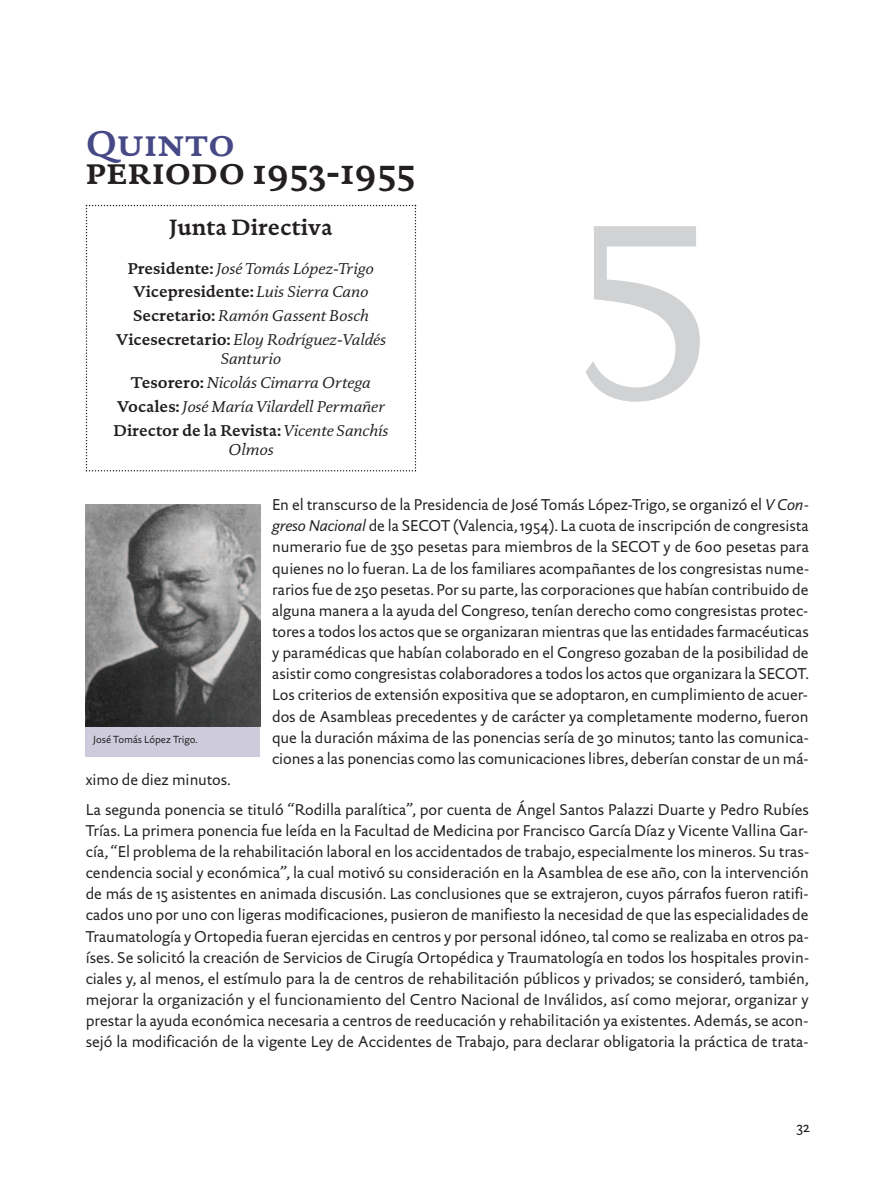
<style>
.page{position:relative;width:893px;height:1190px;background:#fff}
.page>*{position:absolute;margin:0;border:0;box-sizing:border-box;transform-origin:0 0}
.t1{font:254.1px "DTL Documenta T";color:#d1d2d4}
.t2{font:700 36px "DTL Documenta T Caps";color:#231f20}
.t3{font:700 36px "DTL Documenta T Caps";letter-spacing:.03em;color:#464986}
.t4{font:700 22.5px "DTL Documenta ST";color:#231f20}
.t5{font:15.9px/21.1px "DTL Documenta Sans ST";color:#231f20;text-align:justify}
.t6{font:italic 15.9px/23.7px "DTL Documenta ST";color:#231f20;text-align:center}
.t7{font:15px "DTL Documenta Sans ST";color:#231f20}
.t8{font:10.5px "DTL Documenta Sans T";color:#231f20}
.s1{font-weight:700;font-style:normal}
.s2{font-style:italic}
</style>
<div class="page">
<svg style="left:86px;top:205px;width:330px;height:266px"></svg>
<img style="left:86px;top:504px;width:174px;height:222px">
<div style="left:86px;top:727px;width:174px;height:30px;background:#cecbdc"></div>
<h2 class="t3" style="left:86px;top:122px;width:151px">Quinto</h2>
<h2 class="t2" style="left:86px;top:150px;width:331px">periodo 1953-1955</h2>
<h3 class="t4" style="left:169px;top:217px;width:165px">Junta Directiva</h3>
<p class="t6" style="left:116px;top:258px;width:271px"><span class="s1">Presidente:</span> José Tomás López-Trigo <span class="s1">Vicepresidente:</span> Luis Sierra Cano <span class="s1">Secretario:</span> Ramón Gassent Bosch <span class="s1">Vicesecretario:</span> Eloy Rodríguez-Valdés</p>
<p class="t6" style="left:113px;top:348px;width:277px">Santurio<br><span class="s1">Tesorero:</span> Nicolás Cimarra Ortega<br><span class="s1">Vocales:</span> José María Vilardell Permañer<br><span class="s1">Director de la Revista:</span> Vicente Sanchís</p>
<p class="t6" style="left:228px;top:439px;width:47px">Olmos</p>
<h1 class="t1" style="left:567px;top:205px;width:153px">5</h1>
<p class="t5" style="left:272px;top:495px;width:539px">En el transcurso de la Presidencia de José Tomás López-Trigo, se organizó el <span class="s2">V Con&shy;greso Nacional</span> de la SECOT (Valencia, 1954). La cuota de inscripción de congresista numerario fue de 350 pesetas para miembros de la SECOT y de 600 pesetas para quienes no lo fueran. La de los familiares acompañantes de los congresistas nume&shy;rarios fue de 250 pesetas. Por su parte, las corporaciones que habían contribuido de alguna manera a la ayuda del Congreso, tenían derecho como congresistas protec&shy;tores a todos los actos que se organizaran mientras que las entidades farmacéuticas y paramédicas que habían colaborado en el Congreso gozaban de la posibilidad de asistir como congresistas colaboradores a todos los actos que organizara la SECOT.<br>Los criterios de extensión expositiva que se adoptaron, en cumplimiento de acuer&shy;dos de Asambleas precedentes y de carácter ya completamente moderno, fueron que la duración máxima de las ponencias sería de 30 minutos; tanto las comunica&shy;ciones a las ponencias como las comunicaciones libres, deberían constar de un má-</p>
<p class="t5" style="left:86px;top:766px;width:725px;line-height:29.7px">ximo de diez minutos.<br>La segunda ponencia se tituló “Rodilla paralítica”, por cuenta de Ángel Santos Palazzi Duarte y Pedro Rubíes</p>
<p class="t5" style="left:86px;top:821px;width:725px">Trías. La primera ponencia fue leída en la Facultad de Medicina por Francisco García Díaz y Vicente Vallina Gar&shy;cía, “El problema de la rehabilitación laboral en los accidentados de trabajo, especialmente los mineros. Su tras&shy;cendencia social y económica”, la cual motivó su consideración en la Asamblea de ese año, con la intervención de más de 15 asistentes en animada discusión. Las conclusiones que se extrajeron, cuyos párrafos fueron ratifi&shy;cados uno por uno con ligeras modificaciones, pusieron de manifiesto la necesidad de que las especialidades de Traumatología y Ortopedia fueran ejercidas en centros y por personal idóneo, tal como se realizaba en otros pa&shy;íses. Se solicitó la creación de Servicios de Cirugía Ortopédica y Traumatología en todos los hospitales provin&shy;ciales y, al menos, el estímulo para la de centros de rehabilitación públicos y privados; se consideró, también, mejorar la organización y el funcionamiento del Centro Nacional de Inválidos, así como mejorar, organizar y prestar la ayuda económica necesaria a centros de reeducación y rehabilitación ya existentes. Además, se acon&shy;sejó la modificación de la vigente Ley de Accidentes de Trabajo, para declarar obligatoria la práctica de trata-</p>
<p class="t8" style="left:93px;top:735px;width:106px">José Tomás López Trigo.</p>
<p class="t7" style="left:797px;top:1120px;width:15px">32</p>
</div>
